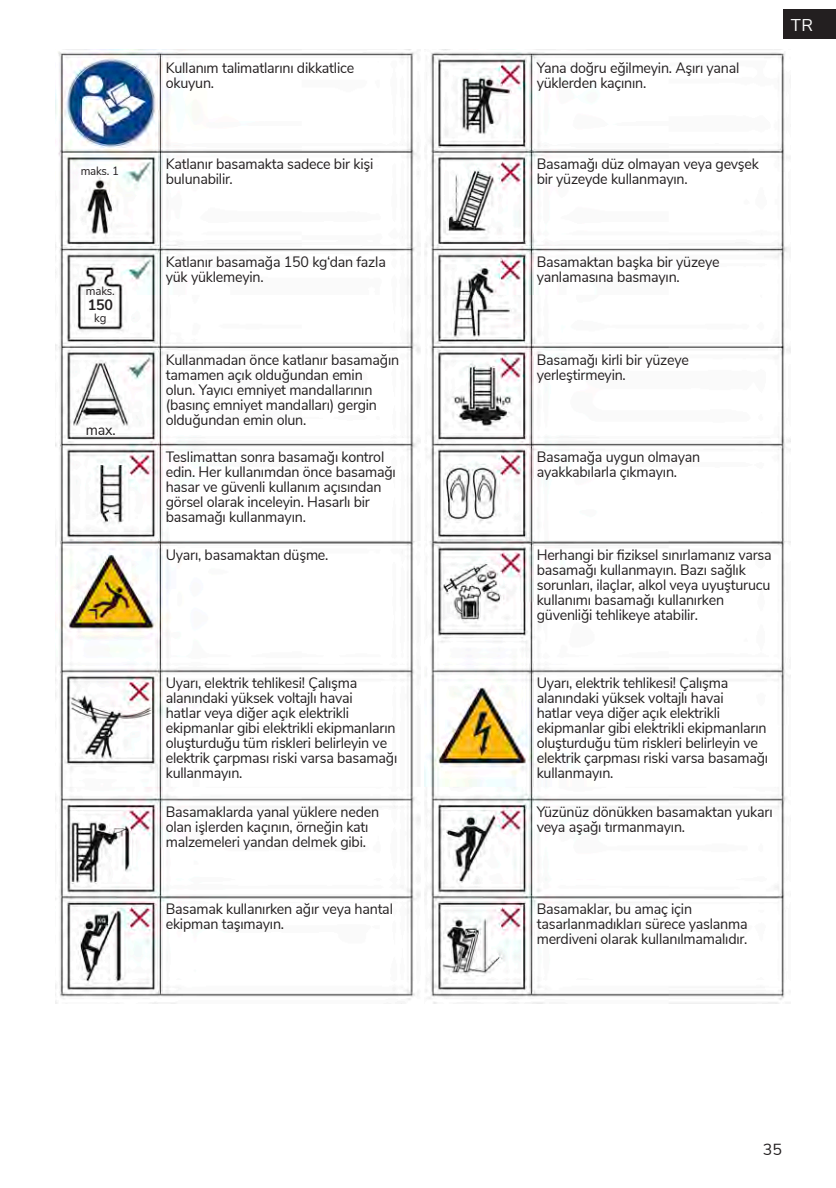
<style>
.page{position:relative;width:836px;height:1188px;background:#fff}
.page>*{position:absolute;margin:0;border:0;box-sizing:border-box;transform-origin:0 0}
.t1{font:17px "Nunito Sans";color:#fff}
.t2{font:16px "Nunito Sans";color:#231f20}
.t3{font:15px/15px "Nunito Sans";letter-spacing:-.015em;color:#231f20;scale:.95 1}
.t4{font:700 15px "Nunito Sans";color:#231f20;scale:.95 1}
.t5{font:12px "Nunito Sans";letter-spacing:-.015em;color:#231f20;scale:.95 1}
</style>
<div class="page">
<div style="left:783px;top:9px;width:52px;height:30px;background:#231f20"></div>
<img style="left:55px;top:49px;width:365px;height:954px">
<img style="left:425px;top:49px;width:365px;height:954px">
<p class="t5" style="left:81px;top:162px;width:42px">maks. 1</p>
<p class="t5" style="left:86px;top:282px;width:32px">maks.</p>
<p class="t4" style="left:88px;top:294px;width:28px">150</p>
<p class="t5" style="left:94px;top:309px;width:14px">kg</p>
<p class="t3" style="left:86px;top:421px;width:33px">max.</p>
<p class="t3" style="left:166px;top:59px;width:200px">Kullanım talimatlarını dikkatlice okuyun.</p>
<p class="t3" style="left:536px;top:59px;width:215px">Yana doğru eğilmeyin. Aşırı yanal yüklerden kaçının.</p>
<p class="t3" style="left:166px;top:155px;width:220px">Katlanır basamakta sadece bir kişi bulunabilir.</p>
<p class="t3" style="left:536px;top:155px;width:235px">Basamağı düz olmayan veya gevşek bir yüzeyde kullanmayın.</p>
<p class="t3" style="left:166px;top:253px;width:233px">Katlanır basamağa 150 kg‘dan fazla yük yüklemeyin.</p>
<p class="t3" style="left:536px;top:253px;width:194px">Basamaktan başka bir yüzeye yanlamasına basmayın.</p>
<p class="t1" style="left:790px;top:13px;width:24px">TR</p>
<p class="t3" style="left:166px;top:351px;width:247px">Kullanmadan önce katlanır basamağın tamamen açık olduğundan emin<br>olun. Yayıcı emniyet mandallarının (basınç emniyet mandalları) gergin olduğundan emin olun.</p>
<p class="t3" style="left:536px;top:351px;width:162px">Basamağı kirli bir yüzeye yerleştirmeyin.</p>
<p class="t3" style="left:166px;top:448px;width:244px">Teslimattan sonra basamağı kontrol edin. Her kullanımdan önce basamağı hasar ve güvenli kullanım açısından görsel olarak inceleyin. Hasarlı bir basamağı kullanmayın.</p>
<p class="t3" style="left:536px;top:448px;width:174px">Basamağa uygun olmayan ayakkabılarla çıkmayın.</p>
<p class="t3" style="left:166px;top:546px;width:173px">Uyarı, basamaktan düşme.</p>
<p class="t3" style="left:536px;top:546px;width:249px">Herhangi bir fiziksel sınırlamanız varsa basamağı kullanmayın. Bazı sağlık sorunları, ilaçlar, alkol veya uyuşturucu kullanımı basamağı kullanırken güvenliği tehlikeye atabilir.</p>
<p class="t3" style="left:166px;top:674px;width:245px">Uyarı, elektrik tehlikesi! Çalışma alanındaki yüksek voltajlı havai<br>hatlar veya diğer açık elektrikli ekipmanlar gibi elektrikli ekipmanların oluşturduğu tüm riskleri belirleyin ve elektrik çarpması riski varsa basamağı kullanmayın.</p>
<p class="t3" style="left:536px;top:674px;width:245px">Uyarı, elektrik tehlikesi! Çalışma alanındaki yüksek voltajlı havai<br>hatlar veya diğer açık elektrikli ekipmanlar gibi elektrikli ekipmanların oluşturduğu tüm riskleri belirleyin ve elektrik çarpması riski varsa basamağı kullanmayın.</p>
<p class="t3" style="left:166px;top:803px;width:226px">Basamaklarda yanal yüklere neden olan işlerden kaçının, örneğin katı malzemeleri yandan delmek gibi.</p>
<p class="t3" style="left:536px;top:803px;width:250px">Yüzünüz dönükken basamaktan yukarı veya aşağı tırmanmayın.</p>
<p class="t3" style="left:166px;top:900px;width:240px">Basamak kullanırken ağır veya hantal ekipman taşımayın.</p>
<p class="t3" style="left:536px;top:900px;width:223px">Basamaklar, bu amaç için tasarlanmadıkları sürece yaslanma merdiveni olarak kullanılmamalıdır.</p>
<p class="t2" style="left:762px;top:1137px;width:21px">35</p>
</div>
